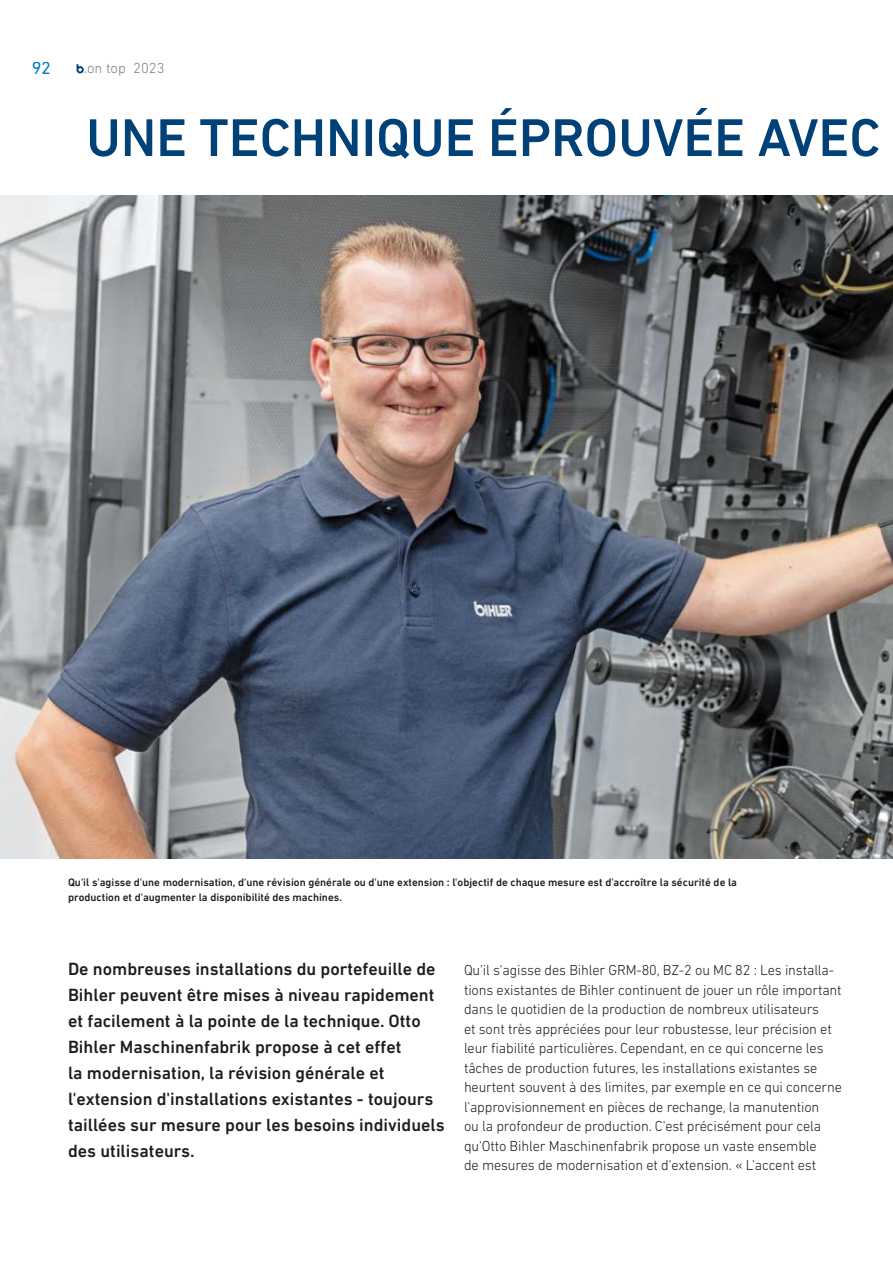
<style>
.page{position:relative;width:893px;height:1263px;background:#fff}
.page>*{position:absolute;margin:0;border:0;box-sizing:border-box;transform-origin:0 0}
.t1{font:500 54px "DIN Next LT Pro";color:#004177}
.t2{font:500 18px/26px "DIN Next LT Pro";color:#1d1d1b}
.t3{font:18px "DIN Next LT Pro";color:#007bc2}
.t4{font:300 14.7px/19.5px "DIN Next LT Pro";letter-spacing:-.01em;color:#1d1d1b}
.t5{font:300 14.7px "DIN Next LT Pro";color:#778186}
.t6{font:500 11.1px/15px "DIN Next LT Pro";color:#1d1d1b}
</style>
<div class="page">
<img style="left:0;top:195px;width:893px;height:663px">
<svg style="left:77px;top:64px;width:7px;height:9px"></svg>
<p class="t3" style="left:32px;top:58px;width:21px">92</p>
<p class="t5" style="left:84px;top:60px;width:82px">.on top 2023</p>
<h1 class="t1" style="left:86px;top:106px;width:796px">UNE TECHNIQUE ÉPROUVÉE AVEC</h1>
<p class="t6" style="left:68px;top:874px;width:671px">Qu'il s'agisse d'une modernisation, d'une révision générale ou d'une extension : l'objectif de chaque mesure est d'accroître la sécurité de la production et d'augmenter la disponibilité des machines.</p>
<p class="t2" style="left:68px;top:956px;width:378px">De nombreuses installations du portefeuille de Bihler peuvent être mises à niveau rapidement et facilement à la pointe de la technique. Otto Bihler Maschinenfabrik propose à cet effet<br>la modernisation, la révision générale et l'extension d'installations existantes - toujours taillées sur mesure pour les besoins individuels des utilisateurs.</p>
<p class="t4" style="left:464px;top:960px;width:379px">Qu'il s'agisse des Bihler GRM-80, BZ-2 ou MC 82 : Les installa&shy;tions existantes de Bihler continuent de jouer un rôle important dans le quotidien de la production de nombreux utilisateurs<br>et sont très appréciées pour leur robustesse, leur précision et leur fiabilité particulières. Cependant, en ce qui concerne les tâches de production futures, les installations existantes se heurtent souvent à des limites, par exemple en ce qui concerne l'approvisionnement en pièces de rechange, la manutention<br>ou la profondeur de production. C'est précisément pour cela qu'Otto Bihler Maschinenfabrik propose un vaste ensemble<br>de mesures de modernisation et d'extension. « L'accent est</p>
</div>
